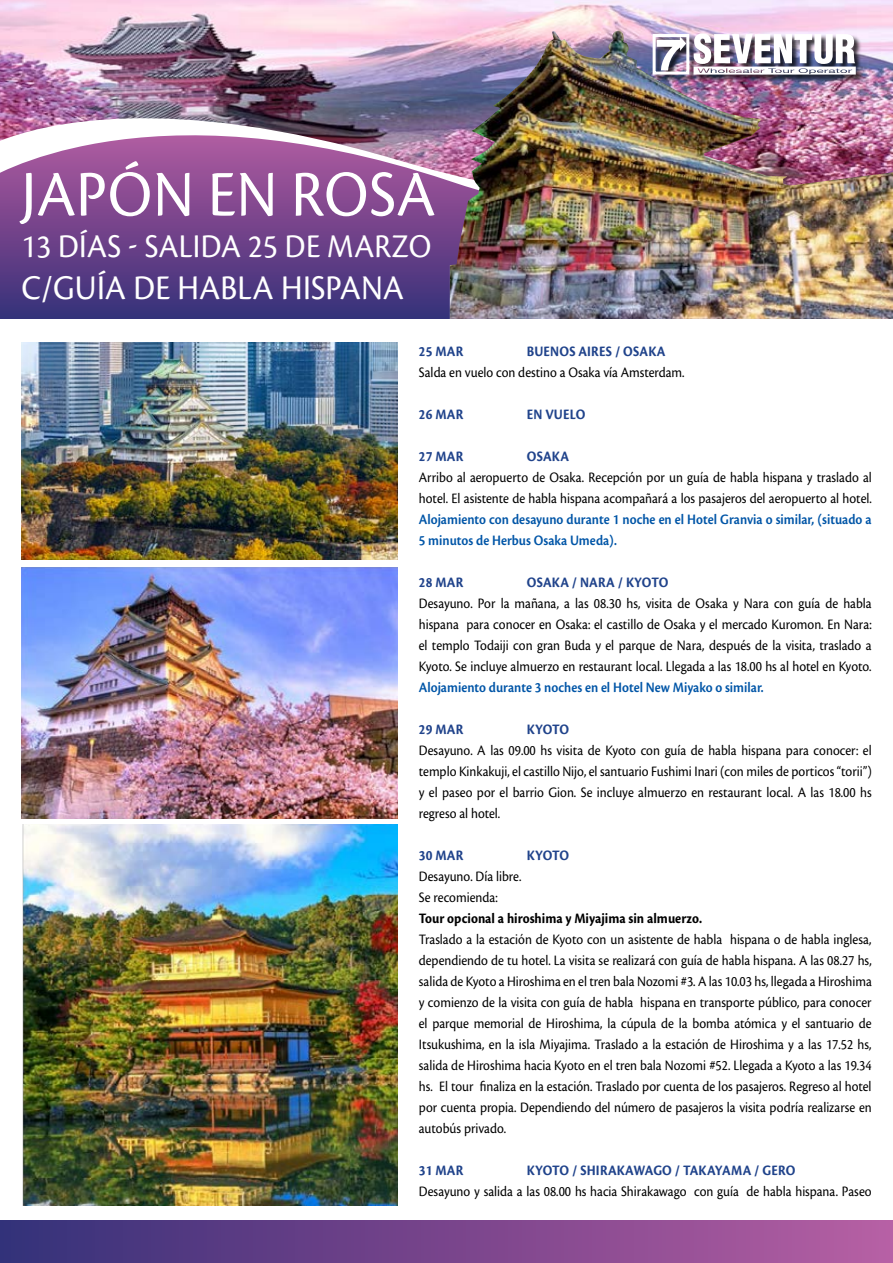
<style>
.page{position:relative;width:893px;height:1263px;background:#fff}
.page>*{position:absolute;margin:0;border:0;box-sizing:border-box;transform-origin:0 0}
.t1{font:67.5px "Cronos Pro";color:#fff;scale:.92 1}
.t2{font:36px "Cronos Pro";letter-spacing:.01em;color:#fff;scale:.92 1}
.t3{font:34.5px "Cronos Pro";letter-spacing:.01em;color:#fff;scale:.92 1}
.t4{font:15px/21px "Cronos Pro";color:#000;text-align:justify;scale:.9 1}
.t5{font:600 15px/21px "Cronos Pro";color:#0055a7;scale:.9 1}
.t6{font:700 15px "Cronos Pro";letter-spacing:.01em;color:#20438b;scale:.9 1}
.t7{font:700 15px "Cronos Pro";color:#000;scale:.9 1}
</style>
<div class="page">
<div style="left:0;top:125px;width:893px;height:194px;background:#3d347c"></div>
<svg style="left:0;top:209px;width:450px;height:87px;background:#643e86"></svg>
<img style="left:0;top:0;width:893px;height:209px">
<div style="left:0;top:1220px;width:893px;height:43px;background:linear-gradient(to right,#362f78,#b85da2)"></div>
<img style="left:21px;top:342px;width:377px;height:217px">
<img style="left:22px;top:825px;width:376px;height:380px">
<img style="left:21px;top:568px;width:377px;height:251px">
<img style="left:450px;top:30px;width:443px;height:289px">
<h1 class="t1" style="left:22px;top:155px;width:332px">japónen rosa</h1>
<h3 class="t3" style="left:21px;top:227px;width:357px">13 días - SALIDA 25 de mar</h3>
<h3 class="t3" style="left:392px;top:227px;width:37px">zo</h3>
<h2 class="t2" style="left:21px;top:267px;width:417px">C/GUÍA DE HABLA HISPANA</h2>
<p class="t6" style="left:419px;top:343px;width:51px">25 MAR</p>
<p class="t6" style="left:527px;top:343px;width:155px">BUENOS AIRES / OSAKA</p>
<p class="t4" style="left:419px;top:362px;width:297px">Salda en vuelo con destino a Osaka vía Amsterdam.</p>
<p class="t6" style="left:419px;top:406px;width:51px">26 MAR</p>
<p class="t6" style="left:527px;top:406px;width:66px">EN VUELO</p>
<p class="t6" style="left:419px;top:448px;width:51px">27 MAR</p>
<p class="t6" style="left:527px;top:448px;width:48px">OSAKA</p>
<p class="t4" style="left:419px;top:467px;width:505px">Arribo al aeropuerto de Osaka. Recepción por un guía de habla hispana y traslado al hotel. El asistente de habla hispana acompañará a los pasajeros del aeropuerto al hotel.</p>
<p class="t5" style="left:419px;top:509px;width:505px">Alojamiento con desayuno durante 1 noche en el Hotel Granvia o similar, (situado a<br>5 minutos de Herbus Osaka Umeda).</p>
<p class="t6" style="left:419px;top:574px;width:51px">28 MAR</p>
<p class="t6" style="left:527px;top:574px;width:159px">OSAKA / NARA / KYOTO</p>
<p class="t4" style="left:419px;top:593px;width:505px">Desayuno. Por la mañana, a las 08.30 hs, visita de Osaka y Nara con guía de habla hispana para conocer en Osaka: el castillo de Osaka y el mercado Kuromon. En Nara: el templo Todaiji con gran Buda y el parque de Nara, después de la visita, traslado a Kyoto. Se incluye almuerzo en restaurant local. Llegada a las 18.00 hs al hotel en Kyoto.</p>
<p class="t5" style="left:419px;top:677px;width:385px">Alojamiento durante 3 noches en el Hotel New Miyako o similar.</p>
<p class="t6" style="left:419px;top:721px;width:51px">29 MAR</p>
<p class="t6" style="left:527px;top:721px;width:49px">KYOTO</p>
<p class="t4" style="left:419px;top:740px;width:505px">Desayuno. A las 09.00 hs visita de Kyoto con guía de habla hispana para conocer: el templo Kinkakuji, el castillo Nijo, el santuario Fushimi Inari (con miles de porticos “torii”) y el paseo por el barrio Gion. Se incluye almuerzo en restaurant local. A las 18.00 hs regreso al hotel.</p>
<p class="t6" style="left:419px;top:847px;width:51px">30 MAR</p>
<p class="t6" style="left:527px;top:847px;width:49px">KYOTO</p>
<p class="t4" style="left:419px;top:866px;width:115px">Desayuno. Día libre.<br>Se recomienda:</p>
<p class="t7" style="left:419px;top:910px;width:316px">TOUR OPCIONAL A HIROSHIMA Y MIYAJIMA SIN ALMUERZO.</p>
<p class="t4" style="left:419px;top:929px;width:505px">Traslado a la estación de Kyoto con un asistente de habla hispana o de habla inglesa, dependiendo de tu hotel. La visita se realizará con guía de habla hispana. A las 08.27 hs, salida de Kyoto a Hiroshima en el tren bala Nozomi #3. A las 10.03 hs, llegada a Hiroshima y comienzo de la visita con guía de habla hispana en transporte público, para conocer el parque memorial de Hiroshima, la cúpula de la bomba atómica y el santuario de Itsukushima, en la isla Miyajima. Traslado a la estación de Hiroshima y a las 17.52 hs, salida de Hiroshima hacia Kyoto en el tren bala Nozomi #52. Llegada a Kyoto a las 19.34 hs. El tour finaliza en la estación. Traslado por cuenta de los pasajeros. Regreso al hotel por cuenta propia. Dependiendo del número de pasajeros la visita podría realizarse en autobús privado.</p>
<p class="t6" style="left:419px;top:1162px;width:51px">31 MAR</p>
<p class="t6" style="left:527px;top:1162px;width:300px">KYOTO / SHIRAKAWAGO / TAKAYAMA / GERO</p>
<p class="t4" style="left:419px;top:1181px;width:505px">Desayuno y salida a las 08.00 hs hacia Shirakawago con guía de habla hispana. Paseo</p>
</div>
